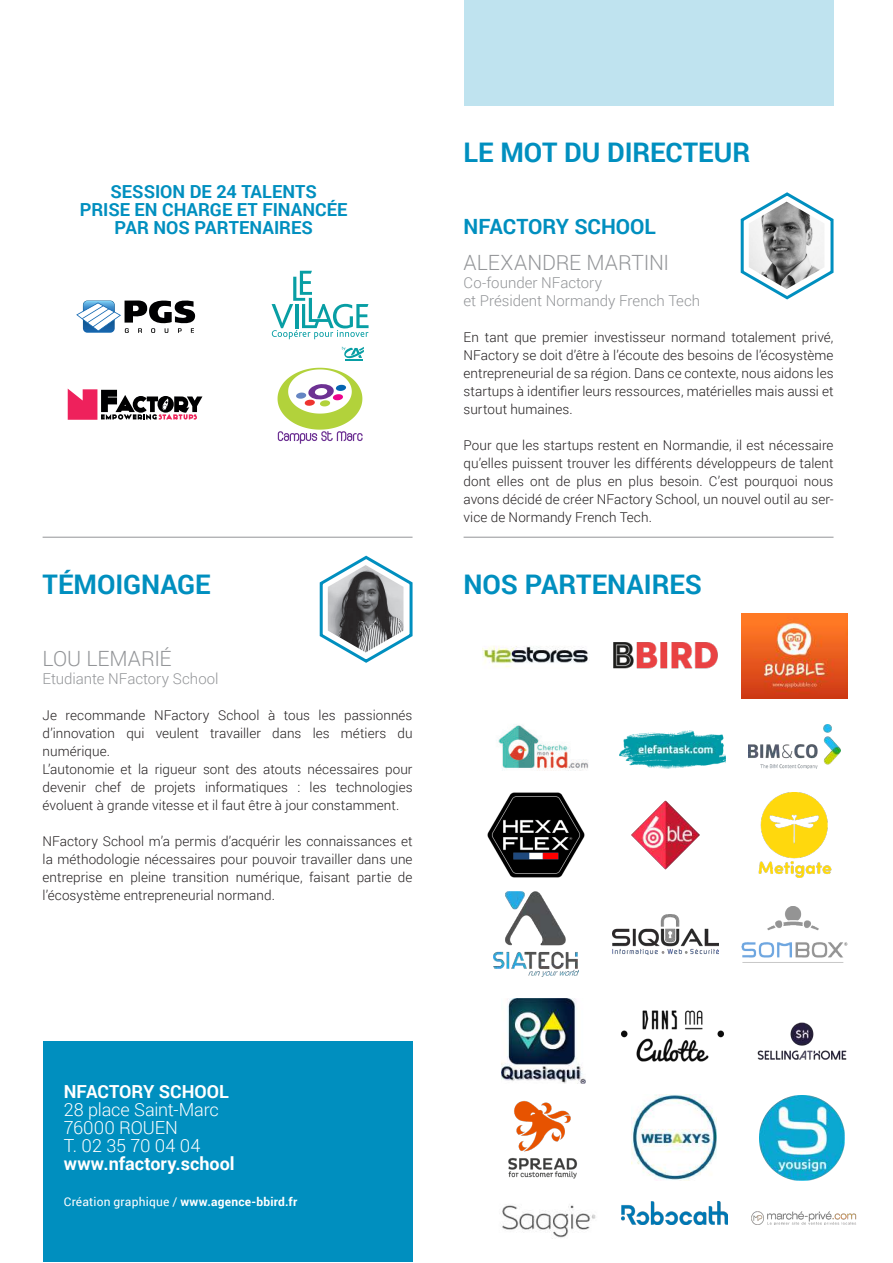
<style>
.page{position:relative;width:893px;height:1263px;background:#fff}
.page>*{position:absolute;margin:0;border:0;box-sizing:border-box;transform-origin:0 0}
.t1{font:700 27px "Roboto";color:#008fbf}
.t2{font:300 21px "Roboto";letter-spacing:-.005em;color:#939598}
.t3{font:700 21px "Roboto";color:#008fbf}
.t4{font:700 18px/18px "Roboto";color:#008fbf;text-align:center}
.t5{font:300 18px/18px "Roboto";letter-spacing:-.01em;color:#fff}
.t6{font:700 18px "Roboto";color:#fff}
.t7{font:300 15px/18px "Roboto";color:#939598}
.t8{font:300 13.5px/18px "Roboto";letter-spacing:.005em;color:#231f20;text-align:justify}
.t9{font:700 12px "Roboto";letter-spacing:.015em;color:#fff}
.s1{font-weight:400}
</style>
<div class="page">
<div style="left:43px;top:1042px;width:370px;height:220px;background:#008fbf"></div>
<svg style="left:76px;top:300px;width:120px;height:33px"></svg>
<svg style="left:272px;top:271px;width:97px;height:68px"></svg>
<svg style="left:342px;top:347px;width:22px;height:14px"></svg>
<svg style="left:278px;top:368px;width:85px;height:76px"></svg>
<svg style="left:740px;top:192px;width:94px;height:108px"></svg>
<img style="left:749px;top:202px;width:75px;height:87px">
<div style="left:464px;top:0;width:369px;height:106px;background:#bfe3ef"></div>
<hr style="left:464px;top:537px;width:369px;height:1px;background:#939598">
<hr style="left:43px;top:537px;width:370px;height:1px;background:#939598">
<svg style="left:68px;top:389px;width:134px;height:31px"></svg>
<svg style="left:319px;top:555px;width:94px;height:108px"></svg>
<img style="left:328px;top:565px;width:75px;height:87px">
<img style="left:632px;top:1095px;width:85px;height:85px">
<img style="left:483px;top:646px;width:105px;height:21px">
<img style="left:613px;top:642px;width:105px;height:27px">
<img style="left:741px;top:613px;width:107px;height:85px">
<img style="left:496px;top:724px;width:92px;height:47px">
<img style="left:620px;top:731px;width:106px;height:37px">
<img style="left:488px;top:792px;width:96px;height:85px">
<img style="left:752px;top:1211px;width:105px;height:13px">
<img style="left:758px;top:792px;width:74px;height:85px">
<img style="left:502px;top:998px;width:83px;height:85px">
<img style="left:502px;top:1205px;width:94px;height:34px">
<img style="left:757px;top:1022px;width:90px;height:38px">
<img style="left:494px;top:892px;width:84px;height:85px">
<img style="left:612px;top:914px;width:106px;height:40px">
<img style="left:741px;top:906px;width:107px;height:57px">
<img style="left:508px;top:1100px;width:70px;height:79px">
<img style="left:759px;top:1096px;width:85px;height:85px">
<img style="left:749px;top:724px;width:91px;height:44px">
<img style="left:621px;top:1010px;width:103px;height:52px">
<img style="left:621px;top:1202px;width:106px;height:22px">
<img style="left:631px;top:800px;width:69px;height:70px">
<h3 class="t4" style="left:80px;top:182px;width:269px">SESSION DE 24 TALENTS<br>PRISE EN CHARGE ET FINANCÉE<br>PAR NOS PARTENAIRES</h3>
<h1 class="t1" style="left:464px;top:133px;width:288px">LE MOT DU DIRECTEUR</h1>
<h2 class="t3" style="left:464px;top:212px;width:194px">NFACTORY SCHOOL</h2>
<h2 class="t2" style="left:464px;top:248px;width:207px">ALEXANDRE MARTINI</h2>
<p class="t7" style="left:464px;top:273px;width:238px">Co-founder NFactory<br>et Président Normandy French Tech</p>
<p class="t8" style="left:464px;top:328px;width:371px">En tant que premier investisseur normand totalement privé, NFactory se doit d’être à l’écoute des besoins de l’écosystème entrepreneurial de sa région. Dans ce contexte, nous aidons les startups à identifier leurs ressources, matérielles mais aussi et surtout humaines.</p>
<p class="t8" style="left:464px;top:436px;width:371px">Pour que les startups restent en Normandie, il est nécessaire qu’elles puissent trouver les différents développeurs de talent dont elles ont de plus en plus besoin. C’est pourquoi nous avons décidé de créer NFactory School, un nouvel outil au ser&shy;vice de Normandy French Tech.</p>
<h1 class="t1" style="left:43px;top:565px;width:170px">TÉMOIGNAGE</h1>
<h1 class="t1" style="left:464px;top:565px;width:240px">NOS PARTENAIRES</h1>
<h2 class="t2" style="left:43px;top:644px;width:131px">LOU LEMARIÉ</h2>
<p class="t7" style="left:43px;top:669px;width:178px">Etudiante NFactory School</p>
<p class="t8" style="left:43px;top:706px;width:371px;text-align:left">Je recommande NFactory School à tous les passionnés d’innovation qui veulent travailler dans les métiers du numérique.<br>L’autonomie et la rigueur sont des atouts nécessaires pour devenir chef de projets informatiques : les technologies évoluent à grande vitesse et il faut être à jour constamment.</p>
<p class="t8" style="left:43px;top:832px;width:371px">NFactory School m’a permis d’acquérir les connaissances et la méthodologie nécessaires pour pouvoir travailler dans une entreprise en pleine transition numérique, faisant partie de l’écosystème entrepreneurial normand.</p>
<h3 class="t6" style="left:64px;top:1079px;width:167px">NFACTORY SCHOOL</h3>
<h3 class="t5" style="left:64px;top:1100px;width:156px">28 place Saint-Marc<br>76000 ROUEN<br>T. 02 35 70 04 04</h3>
<h3 class="t6" style="left:64px;top:1151px;width:172px">www.nfactory.school</h3>
<p class="t9" style="left:64px;top:1193px;width:235px"><span class="s1">Création graphique /</span> www.agence-bbird.fr</p>
</div>
